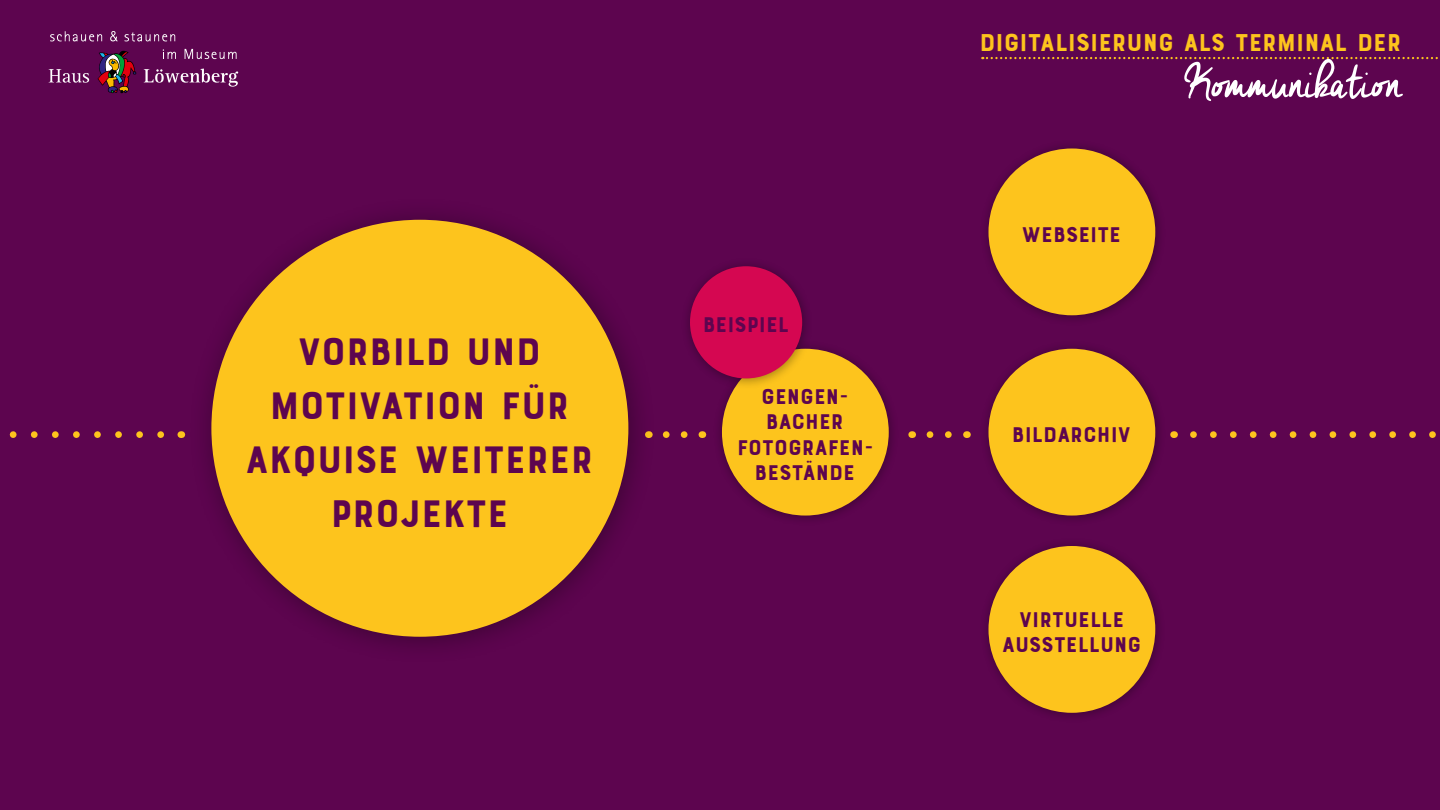
<style>
.page{position:relative;width:1440px;height:810px;background:#5d054f}
.page>*{position:absolute;margin:0;border:0;box-sizing:border-box;transform-origin:0 0}
.t1{font:57.68px "Cheddar Jack";letter-spacing:-.03em;color:#fff}
.t2{font:40.5px/54px "Bourton Base";color:#5d054f;text-align:center}
.t3{font:25.8px "Bourton Base";color:#fdc41d}
.t4{font:22.5px/25.5px "Bourton Base";color:#5d054f;text-align:center}
</style>
<div class="page">
<svg style="left:0;top:431px;width:170px;height:7px"></svg>
<svg style="left:1193px;top:431px;width:247px;height:7px;background:#853542"></svg>
<svg style="left:930px;top:431px;width:27px;height:7px"></svg>
<svg style="left:666px;top:431px;width:27px;height:7px"></svg>
<div style="left:189px;top:197px;width:467px;height:468px;background:#000;opacity:.35"></div>
<div style="left:211px;top:220px;width:417px;height:417px;background:#fdc41d;border-radius:50%"></div>
<div style="left:713px;top:340px;width:187px;height:186px;background:#000;opacity:.35"></div>
<div style="left:722px;top:349px;width:167px;height:167px;background:#fdc41d;border-radius:50%"></div>
<div style="left:980px;top:340px;width:186px;height:186px;background:#000;opacity:.35"></div>
<div style="left:989px;top:349px;width:166px;height:167px;background:#fdc41d;border-radius:50%"></div>
<div style="left:980px;top:140px;width:186px;height:186px;background:#000;opacity:.35"></div>
<div style="left:989px;top:148px;width:166px;height:167px;background:#fdc41d;border-radius:50%"></div>
<div style="left:980px;top:537px;width:186px;height:187px;background:#000;opacity:.35"></div>
<div style="left:989px;top:546px;width:166px;height:167px;background:#fdc41d;border-radius:50%"></div>
<div style="left:681px;top:257px;width:132px;height:132px;background:#000;opacity:.35"></div>
<div style="left:690px;top:266px;width:112px;height:112px;background:#d50751;border-radius:50%"></div>
<svg style="left:49px;top:69px;width:40px;height:14px"></svg>
<svg style="left:144px;top:69px;width:94px;height:18px;background:#823f78"></svg>
<svg style="left:98px;top:51px;width:39px;height:42px;background:#6b3140"></svg>
<svg style="left:110px;top:31px;width:8px;height:10px"></svg>
<svg style="left:185px;top:49px;width:52px;height:10px"></svg>
<svg style="left:163px;top:49px;width:13px;height:10px"></svg>
<svg style="left:50px;top:31px;width:52px;height:10px"></svg>
<svg style="left:125px;top:32px;width:50px;height:9px"></svg>
<svg style="left:982px;top:57px;width:458px;height:2px"></svg>
<h2 class="t2" style="left:245px;top:326px;width:350px">VORBILD UND<br>MOTIVATION FÜR<br>AKQUISE WEITERER<br>PROJEKTE</h2>
<p class="t4" style="left:703px;top:313px;width:88px">BEISPIEL</p>
<p class="t4" style="left:737px;top:384px;width:138px">GENGEN-<br>BACHER<br>FOTOGRAFEN-<br>BESTÄNDE</p>
<p class="t3" style="left:979px;top:26px;width:424px">DIGITALISIERUNG ALS TERMINAL DER</p>
<h1 class="t1" style="left:1184px;top:50px;width:219px">Kommunikation</h1>
<p class="t4" style="left:1022px;top:222px;width:101px">WEBSEITE</p>
<p class="t4" style="left:1012px;top:423px;width:120px">BILDARCHIV</p>
<p class="t4" style="left:1002px;top:607px;width:141px">VIRTUELLE<br>AUSSTELLUNG</p>
</div>
